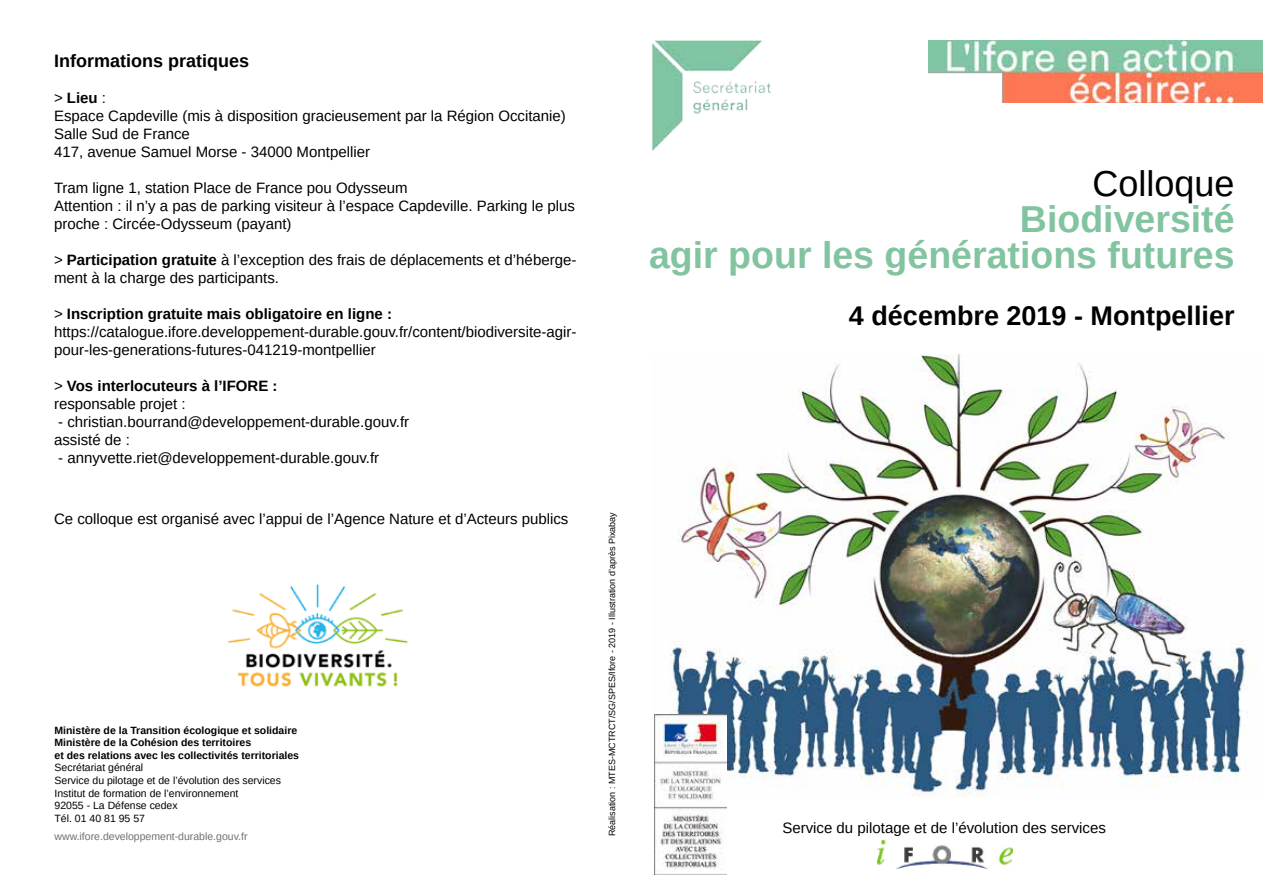
<style>
.page{position:relative;width:1263px;height:893px;background:#fff}
.page>*{position:absolute;margin:0;border:0;box-sizing:border-box;transform-origin:0 0}
.t1{font:700 37.5px/36px "Liberation Sans";color:#82c4a0;text-align:right}
.t2{font:36px "Liberation Sans";color:#000}
.t3{font:700 27px "Liberation Sans";color:#000}
.t4{font:700 18px "Liberation Sans";color:#000}
.t5{font:15px/18px "Liberation Sans";color:#000}
.t6{font:700 15px/18px "Liberation Sans";color:#000}
.t7{font:10.5px/12.6px "Liberation Sans";color:#000}
.t8{font:700 10.5px/12.6px "Liberation Sans";color:#000}
.t9{font:10.5px "Liberation Sans";color:#707172}
.t10{font:9px "Liberation Sans";color:#000}
.s1{font-weight:700}
.s2{font-weight:400}
</style>
<div class="page">
<img style="left:652px;top:40px;width:119px;height:111px">
<img style="left:877px;top:840px;width:135px;height:28px">
<img style="left:654px;top:355px;width:594px;height:442px">
<img style="left:655px;top:714px;width:72px;height:160px">
<img style="left:928px;top:40px;width:335px;height:62px">
<img style="left:228px;top:583px;width:180px;height:104px">
<p class="t4" style="left:54px;top:49px;width:197px">Informations pratiques</p>
<p class="t5" style="left:54px;top:89px;width:513px">&gt; <span class="s1">Lieu</span> :<br>Espace Capdeville (mis à disposition gracieusement par la Région Occitanie)<br>Salle Sud de France<br>417, avenue Samuel Morse - 34000 Montpellier</p>
<p class="t5" style="left:54px;top:179px;width:523px">Tram ligne 1, station Place de France pou Odysseum<br>Attention : il n’y a pas de parking visiteur à l’espace Capdeville. Parking le plus proche : Circée-Odysseum (payant)</p>
<p class="t5" style="left:54px;top:251px;width:524px">&gt; <span class="s1">Participation gratuite</span> à l’exception des frais de déplacements et d’héberge&shy;ment à la charge des participants.</p>
<p class="t5" style="left:54px;top:305px;width:524px">&gt; <span class="s1">Inscription gratuite mais obligatoire en ligne : </span>https://catalogue.ifore.developpement-durable.gouv.fr/content/biodiversite-agir&shy;pour-les-generations-futures-041219-montpellier</p>
<p class="t6" style="left:54px;top:377px;width:225px"><span class="s2">&gt;</span> Vos interlocuteurs à l’IFORE : <span class="s2">responsable projet :</span></p>
<p class="t5" style="left:54px;top:413px;width:357px">- christian.bourrand@developpement-durable.gouv.fr assisté de :</p>
<p class="t5" style="left:58px;top:449px;width:322px">- annyvette.riet@developpement-durable.gouv.fr</p>
<p class="t5" style="left:54px;top:510px;width:516px">Ce colloque est organisé avec l’appui de l’Agence Nature et d’Acteurs publics</p>
<p class="t8" style="left:55px;top:724px;width:246px">Ministère de la Transition écologique et solidaire<br>Ministère de la Cohésion des territoires<br>et des relations avec les collectivités territoriales</p>
<p class="t7" style="left:55px;top:762px;width:228px">Secrétariat général<br>Service du pilotage et de l’évolution des services<br>Institut de formation de l’environnement<br>92055 - La Défense cedex<br>Tél. 01 40 81 95 57</p>
<p class="t9" style="left:55px;top:829px;width:194px">www.ifore.developpement-durable.gouv.fr</p>
<p class="t10" style="left:606px;top:836px;width:326px;rotate:-90deg">Réalisation : MTES-MCTRCT/SG/SPES/Ifore - 2019 - Illustration d’après Pixabay</p>
<h2 class="t2" style="left:1092px;top:160px;width:144px">Colloque</h2>
<h1 class="t1" style="left:649px;top:201px;width:587px">Biodiversité<br>agir pour les générations futures</h1>
<h3 class="t3" style="left:849px;top:297px;width:387px">4 décembre 2019 - Montpellier</h3>
<p class="t5" style="left:782px;top:819px;width:325px">Service du pilotage et de l’évolution des services</p>
</div>
